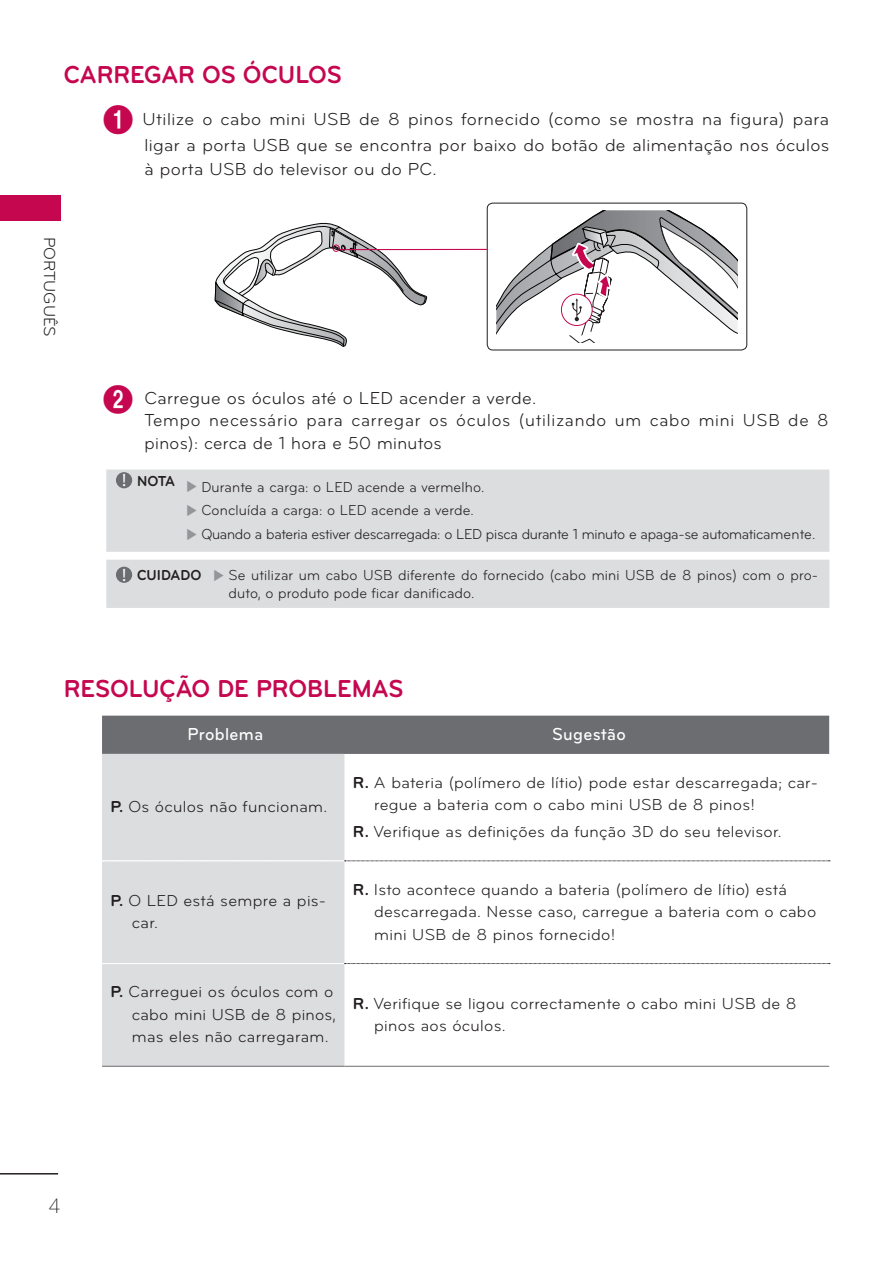
<style>
.page{position:relative;width:893px;height:1263px;background:#fff}
.page>*{position:absolute;margin:0;border:0;box-sizing:border-box;transform-origin:0 0}
.t1{font:700 25.5px "Bryant LG";color:#c50750;scale:.95 1}
.t2{font:100 21px "Helvetica 35";color:#231f20}
.t3{font:18px/24.8px "Bryant LG";letter-spacing:.02em;color:#231f20;text-align:justify}
.t4{font:500 18px "Bryant LG";letter-spacing:.02em;color:#fff;scale:.95 1}
.t5{font:16.5px/22.5px "Bryant LG";letter-spacing:.02em;color:#231f20}
.t6{font:16.5px "Bryant LG";color:#231f20}
.t7{font:15px/23.7px "Bryant LG";letter-spacing:-.02em;color:#231f20;scale:.96 1}
.t8{font:15px/18px "Bryant LG";letter-spacing:.01em;color:#231f20;scale:.96 1}
.t9{font:700 15px "Bryant LG";color:#231f20;scale:.95 1}
.s1{font-family:"Numberblackfilled";font-size:30px;color:#c50750}
.s2{font-family:"Myriad Pro";font-weight:400;font-size:18px;color:#fff}
.s3{font-family:"YDIYGO330";color:#939598}
.s4{font-weight:700}
</style>
<div class="page">
<div style="left:102px;top:715px;width:727px;height:39px;background:#6c6d70"></div>
<div style="left:102px;top:754px;width:242px;height:311px;background:#dcdddf"></div>
<hr style="left:102px;top:1065px;width:242px;height:1px;background:#6c6d70">
<hr style="left:344px;top:1065px;width:485px;height:1px;background:#6c6d70">
<svg style="left:102px;top:860px;width:728px;height:1px"></svg>
<svg style="left:102px;top:963px;width:728px;height:1px"></svg>
<div style="left:0;top:195px;width:60px;height:26px;background:#c50750"></div>
<hr style="left:0;top:1172px;width:58px;height:2px;background:#231f20">
<svg style="left:214px;top:222px;width:213px;height:125px"></svg>
<div style="left:333px;top:245px;width:7px;height:7px;border:1px solid #c50750;border-radius:50%"></div>
<div style="left:487px;top:203px;width:260px;height:147px;border:1px solid #231f20;border-radius:6px"></div>
<svg style="left:496px;top:210px;width:242px;height:133px"></svg>
<hr style="left:340px;top:249px;width:147px;height:1px;background:#c50750">
<div style="left:106px;top:469px;width:723px;height:83px;background:#dcdddf"></div>
<div style="left:106px;top:559px;width:723px;height:49px;background:#dcdddf"></div>
<div style="left:116px;top:566px;width:16px;height:17px;background:#6c6d70;border-radius:50%"></div>
<div style="left:116px;top:472px;width:16px;height:16px;background:#6c6d70;border-radius:50%"></div>
<h1 class="t1" style="left:64px;top:58px;width:294px">CARREGAR OS ÓCU LOS</h1>
<p class="t3" style="left:145px;top:107px;width:686px;text-indent:-43px"><span class="s1">1</span> Utilize o cabo mini USB de 8 pinos fornecido (como se mostra na figura) para ligar a porta USB que se encontra por baixo do botão de alimentação nos óculos à porta USB do televisor ou do PC.</p>
<p class="t6" style="left:60px;top:236px;width:102px;rotate:90deg">PORTUGUÊS</p>
<p class="t3" style="left:145px;top:387px;width:686px;line-height:22.2px;text-align:left;text-indent:-43px"><span class="s1">2</span> Carregue os óculos até o LED acender a verde.<br>Tempo necessário para carregar os óculos (utilizando um cabo mini USB de 8 pinos): cerca de 1 hora e 50 minutos</p>
<p class="t9" style="left:122px;top:471px;width:55px"><span class="s2">!</span> NOTA</p>
<p class="t7" style="left:184px;top:475px;width:659px"><span class="s3">▶</span> Durante a carga: o LED acende a vermelho.<br><span class="s3">▶</span> Concluída a carga: o LED acende a verde.<br><span class="s3">▶</span> Quando a bateria estiver descarregada: o LED pisca durante 1 minuto e apaga-se automaticamente.</p>
<p class="t9" style="left:122px;top:566px;width:52px"><span class="s2">!</span> CUIDAD</p>
<p class="t8" style="left:229px;top:566px;width:616px;text-indent:-38px"><span class="s4">O</span> <span class="s3">▶</span> Se utilizar um cabo USB diferente do fornecido (cabo mini USB de 8 pinos) com o pro&shy;duto, o produto pode ficar danificado.</p>
<h1 class="t1" style="left:64px;top:672px;width:359px">RESOLUÇÃO DE PROBLEMAS</h1>
<p class="t4" style="left:188px;top:723px;width:81px">Problema</p>
<p class="t4" style="left:552px;top:723px;width:79px">Sugestão</p>
<p class="t5" style="left:111px;top:795px;width:218px"><span class="s4">P.</span> Os óculos não funcionam.</p>
<p class="t5" style="left:374px;top:771px;width:445px;text-indent:-21px"><span class="s4">R.</span> A bateria (polímero de lítio) pode estar descarregada; car&shy;regue a bateria com o cabo mini USB de 8 pinos!</p>
<p class="t5" style="left:353px;top:820px;width:430px"><span class="s4">R.</span> Verifique as definições da função 3D do seu televisor.</p>
<p class="t5" style="left:132px;top:889px;width:196px;text-indent:-21px"><span class="s4">P.</span> O LED está sempre a pis&shy;car.</p>
<p class="t5" style="left:374px;top:878px;width:444px;text-indent:-21px"><span class="s4">R.</span> Isto acontece quando a bateria (polímero de lítio) está descarregada. Nesse caso, carregue a bateria com o cabo mini USB de 8 pinos fornecido!</p>
<p class="t5" style="left:132px;top:980px;width:206px;text-indent:-21px"><span class="s4">P.</span> Carreguei os óculos com o cabo mini USB de 8 pinos, mas eles não carregaram.</p>
<p class="t5" style="left:374px;top:991px;width:424px;text-indent:-21px"><span class="s4">R.</span> Verifique se ligou correctamente o cabo mini USB de 8 pinos aos óculos.</p>
<p class="t2" style="left:49px;top:1193px;width:13px">4</p>
</div>
